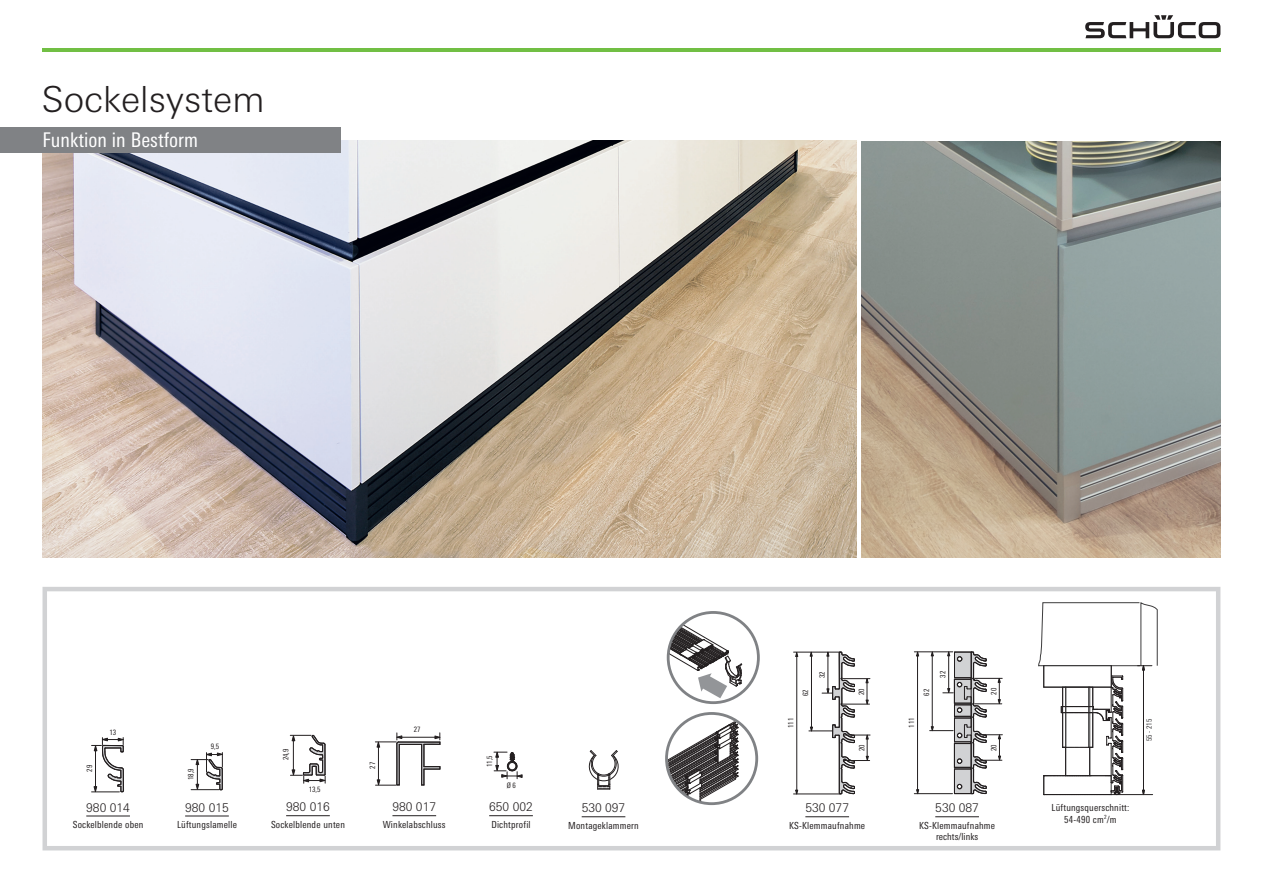
<style>
.page{position:relative;width:1263px;height:893px;background:#fff}
.page>*{position:absolute;margin:0;border:0;box-sizing:border-box;transform-origin:0 0}
.t1{font:300 36px "Univers For Schueco 330";color:#231f20}
.t2{font:20.25px "Univers For Schueco 420 Cd Rg";color:#fff}
.t3{font:300 12px "Univers For Schueco 330";color:#231f20}
.t4{font:9.75px/11.2px "Univers For Schueco 420 Cd Rg";letter-spacing:.02em;color:#231f20;text-align:center}
.t5{font:condensed 7.5px "LT Univers";color:#231f20}
.t6{font:condensed 7.5px "LT Univers";color:#3d3c3d}
</style>
<div class="page">
<img style="left:43px;top:140px;width:814px;height:418px">
<hr style="left:43px;top:49px;width:1178px;height:3px;background:#71bf44">
<div style="left:0;top:128px;width:340px;height:25px;background:#808285"></div>
<div style="left:43px;top:587px;width:1177px;height:263px;border:4px solid #d1d2d4"></div>
<svg style="left:92px;top:737px;width:32px;height:56px"></svg>
<svg style="left:191px;top:752px;width:32px;height:39px"></svg>
<svg style="left:290px;top:734px;width:36px;height:50px"></svg>
<hr style="left:793px;top:794px;width:48px;height:1px;background:#231f20">
<hr style="left:793px;top:652px;width:48px;height:1px;background:#231f20">
<hr style="left:796px;top:655px;width:1px;height:136px;background:#231f20">
<svg style="left:795px;top:651px;width:3px;height:6px"></svg>
<svg style="left:809px;top:651px;width:61px;height:143px"></svg>
<svg style="left:795px;top:789px;width:3px;height:6px"></svg>
<hr style="left:914px;top:793px;width:38px;height:1px;background:#231f20">
<hr style="left:914px;top:652px;width:39px;height:1px;background:#231f20">
<hr style="left:917px;top:655px;width:1px;height:136px;background:#231f20">
<svg style="left:916px;top:789px;width:3px;height:6px"></svg>
<svg style="left:916px;top:651px;width:3px;height:5px"></svg>
<svg style="left:930px;top:651px;width:72px;height:143px"></svg>
<svg style="left:375px;top:733px;width:66px;height:53px"></svg>
<svg style="left:1038px;top:602px;width:120px;height:194px"></svg>
<hr style="left:1111px;top:794px;width:41px;height:1px;background:#231f20">
<svg style="left:494px;top:751px;width:29px;height:28px"></svg>
<div style="left:508px;top:762px;width:8px;height:8px;background:#fff;border-radius:50%"></div>
<div style="left:508px;top:762px;width:8px;height:8px;border:1px solid #231f20;border-radius:50%"></div>
<svg style="left:588px;top:750px;width:31px;height:40px"></svg>
<div style="left:667px;top:611px;width:93px;height:93px;border:3px solid #808285;border-radius:50%"></div>
<svg style="left:669px;top:614px;width:73px;height:84px"></svg>
<div style="left:665px;top:712px;width:93px;height:93px;border:3px solid #808285;border-radius:50%"></div>
<svg style="left:668px;top:719px;width:71px;height:84px"></svg>
<hr style="left:86px;top:816px;width:44px;height:1px;background:#231f20">
<hr style="left:185px;top:816px;width:44px;height:1px;background:#231f20">
<hr style="left:286px;top:815px;width:44px;height:1px;background:#231f20">
<hr style="left:392px;top:815px;width:44px;height:1px;background:#231f20">
<hr style="left:489px;top:815px;width:44px;height:1px;background:#231f20">
<hr style="left:582px;top:816px;width:43px;height:1px;background:#231f20">
<hr style="left:805px;top:816px;width:44px;height:1px;background:#231f20">
<hr style="left:935px;top:816px;width:44px;height:1px;background:#231f20">
<img style="left:862px;top:142px;width:358px;height:415px">
<svg style="left:1085px;top:15px;width:135px;height:23px"></svg>
<h1 class="t1" style="left:41px;top:78px;width:225px">Sockelsystem</h1>
<h2 class="t2" style="left:43px;top:128px;width:157px">Funktion in Bestform</h2>
<p class="t5" style="left:85px;top:772px;width:8px;rotate:-90deg">29</p>
<p class="t5" style="left:109px;top:728px;width:8px">13</p>
<p class="t3" style="left:86px;top:800px;width:45px">980 014</p>
<p class="t4" style="left:73px;top:819px;width:72px">Sockelblende oben</p>
<p class="t5" style="left:186px;top:780px;width:13px;rotate:-90deg">18,9</p>
<p class="t5" style="left:211px;top:742px;width:10px">9,5</p>
<p class="t3" style="left:185px;top:800px;width:45px">980 015</p>
<p class="t4" style="left:177px;top:819px;width:61px">Lüftungslamelle</p>
<p class="t5" style="left:281px;top:760px;width:13px;rotate:-90deg">24,9</p>
<p class="t5" style="left:309px;top:785px;width:13px">13,5</p>
<p class="t3" style="left:286px;top:800px;width:45px">980 016</p>
<p class="t4" style="left:271px;top:819px;width:75px">Sockelblende unten</p>
<p class="t5" style="left:368px;top:769px;width:8px;rotate:-90deg">27</p>
<p class="t5" style="left:818px;top:678px;width:8px;rotate:-90deg">32</p>
<p class="t5" style="left:801px;top:696px;width:8px;rotate:-90deg">62</p>
<p class="t5" style="left:857px;top:695px;width:8px;rotate:-90deg">20</p>
<p class="t5" style="left:938px;top:678px;width:8px;rotate:-90deg">32</p>
<p class="t5" style="left:922px;top:696px;width:8px;rotate:-90deg">62</p>
<p class="t5" style="left:989px;top:695px;width:8px;rotate:-90deg">20</p>
<p class="t5" style="left:907px;top:728px;width:12px;rotate:-90deg">111</p>
<p class="t5" style="left:786px;top:728px;width:12px;rotate:-90deg">111</p>
<p class="t5" style="left:414px;top:725px;width:8px">27</p>
<p class="t6" style="left:1145px;top:741px;width:24px;rotate:-90deg">55 - 215</p>
<p class="t5" style="left:485px;top:767px;width:13px;rotate:-90deg">11,5</p>
<p class="t5" style="left:507px;top:781px;width:11px">Ø 6</p>
<p class="t5" style="left:990px;top:751px;width:8px;rotate:-90deg">20</p>
<p class="t5" style="left:857px;top:751px;width:8px;rotate:-90deg">20</p>
<p class="t3" style="left:392px;top:800px;width:45px">980 017</p>
<p class="t4" style="left:383px;top:819px;width:64px">Winkelabschluss</p>
<p class="t3" style="left:489px;top:800px;width:45px">650 002</p>
<p class="t4" style="left:491px;top:819px;width:41px">Dichtprofil</p>
<p class="t3" style="left:582px;top:801px;width:45px">530 097</p>
<p class="t4" style="left:568px;top:820px;width:72px">Montageklammern</p>
<p class="t3" style="left:805px;top:801px;width:45px">530 077</p>
<p class="t4" style="left:789px;top:820px;width:77px">KS-Klemmaufnahme</p>
<p class="t3" style="left:935px;top:801px;width:45px">530 087</p>
<p class="t4" style="left:919px;top:820px;width:77px">KS-Klemmaufnahme rechts/links</p>
<p class="t4" style="left:1051px;top:801px;width:79px;line-height:12px">Lüftungsquerschnitt:<br>54-490 cm<sup>2</sup>/m</p>
</div>
